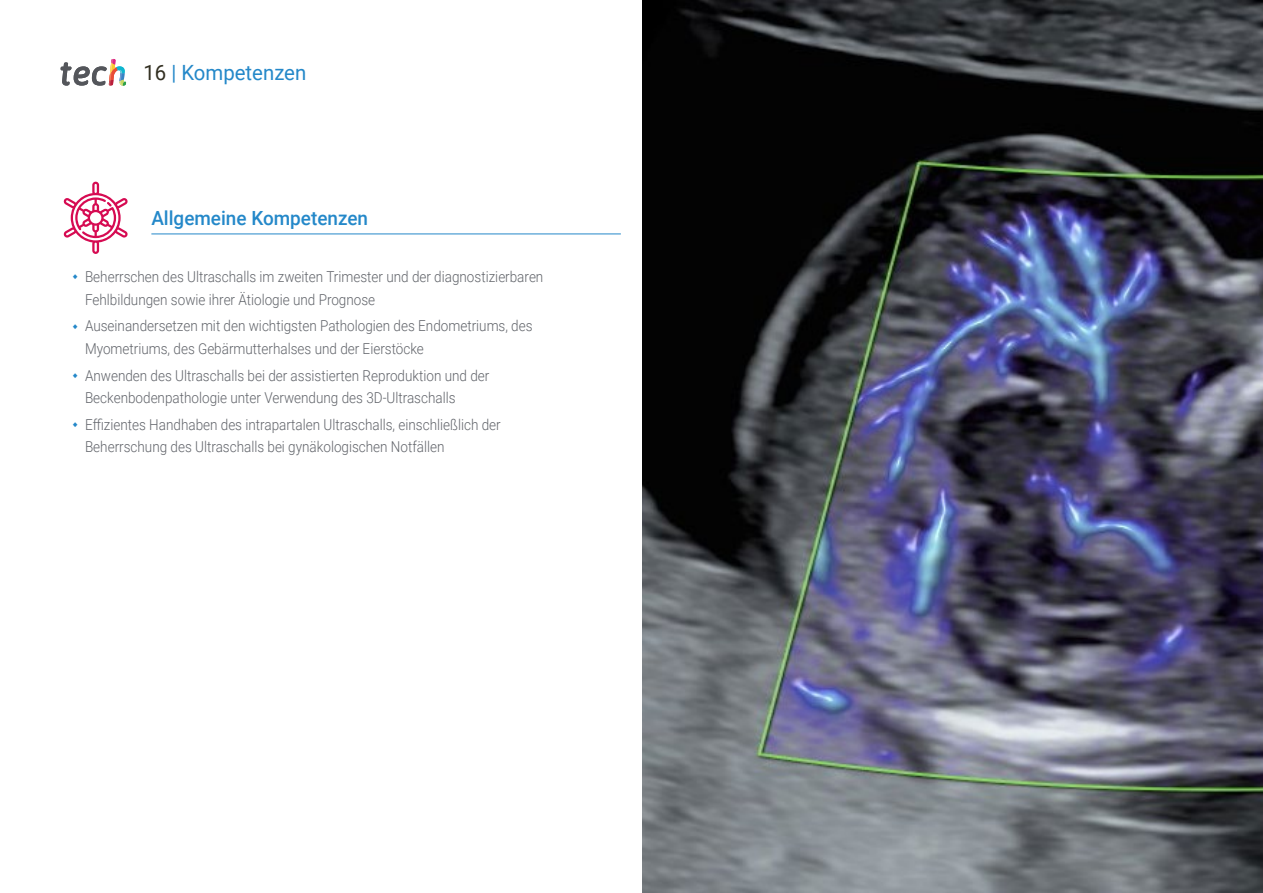
<style>
.page{position:relative;width:1263px;height:893px;background:#fff}
.page>*{position:absolute;margin:0;border:0;box-sizing:border-box;transform-origin:0 0}
.t1{font:21px "Roboto";color:#2488c9}
.t2{font:500 19.5px "Roboto";color:#2488c9}
.t3{font:300 15px/22.5px "Roboto";color:#61646a;scale:.9 1}
.s1{color:#312e20}
</style>
<div class="page">
<img style="left:642px;top:0;width:621px;height:893px">
<hr style="left:151px;top:234px;width:470px;height:1px;background:#2488c9">
<svg style="left:63px;top:182px;width:65px;height:72px"></svg>
<svg style="left:61px;top:59px;width:65px;height:27px"></svg>
<h1 class="t1" style="left:144px;top:57px;width:164px"><span class="s1">16</span> | Kompetenzen</h1>
<h2 class="t2" style="left:151px;top:205px;width:218px">Allgemeine Kompetenzen</h2>
<p class="t3" style="left:85px;top:265px;width:511px">Beherrschen des Ultraschalls im zweiten Trimester und der diagnostizierbaren<br>Fehlbildungen sowie ihrer Ätiologie und Prognose</p>
<p class="t3" style="left:85px;top:314px;width:499px">Auseinandersetzen mit den wichtigsten Pathologien des Endometriums, des<br>Myometriums, des Gebärmutterhalses und der Eierstöcke</p>
<p class="t3" style="left:85px;top:364px;width:451px">Anwenden des Ultraschalls bei der assistierten Reproduktion und der<br>Beckenbodenpathologie unter Verwendung des 3D-Ultraschalls</p>
<p class="t3" style="left:85px;top:413px;width:463px">Effizientes Handhaben des intrapartalen Ultraschalls, einschließlich der<br>Beherrschung des Ultraschalls bei gynäkologischen Notfällen</p>
</div>
